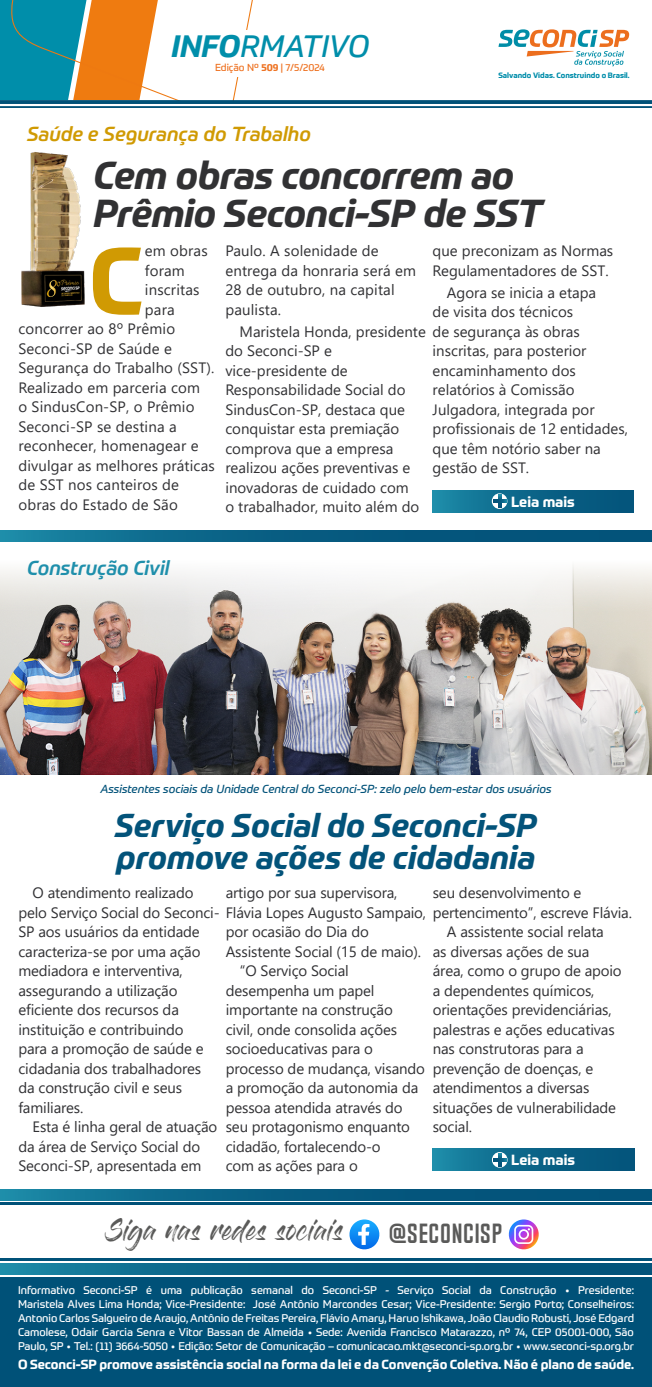
<style>
.page{position:relative;width:652px;height:1387px;background:#fff}
.page>*{position:absolute;margin:0;border:0;box-sizing:border-box;transform-origin:0 0}
.t1{font:700 93.9px "Prometo";color:#d09a03}
.t2{font:italic 700 38.35px/38.4px "Prometo";letter-spacing:-.01em;color:#313133}
.t3{font:italic 700 32.5px/32.5px "Prometo";color:#03537a}
.t4{font:italic 30.4px "Prometo";color:#008eaa}
.t5{font:700 25px "Chosence";color:#5a5a59}
.t6{font:21px "Gloss And Bloom";color:#5a5a59}
.t7{font:italic 500 20px "Prometo";color:#d09a03}
.t8{font:italic 500 20px "Prometo";color:#1f8fab}
.t9{font:15px/19.5px "Segoe UI";letter-spacing:-.01em;color:#313134}
.t10{font:15px/19.5px "Segoe UI";letter-spacing:.01em;color:#313134}
.t11{font:700 14.5px "Prometo";color:#fff}
.t12{font:700 13px "Prometo";color:#fff}
.t13{font:italic 11.5px "Prometo";color:#03537a}
.t14{font:11px/14px "Prometo";color:#fff;text-align:justify}
.t15{font:10px "Prometo";letter-spacing:-.01em;color:#ee7323}
.t16{font:700 7.6px "Prometo";color:#008daa}
.s1{font-weight:700}
</style>
<div class="page">
<img style="left:0;top:625px;width:652px;height:150px">
<svg style="left:0;top:565px;width:652px;height:60px;fill:#eeedeb"></svg>
<svg style="left:498px;top:29px;width:131px;height:37px"></svg>
<svg style="left:0;top:0;width:253px;height:100px"></svg>
<div style="left:218px;top:31px;width:42px;height:46px;background:#fff"></div>
<hr style="left:0;top:106px;width:652px;height:2px;background:#005178">
<svg style="left:0;top:100px;width:652px;height:4px;background:#08567b"></svg>
<div style="left:433px;top:490px;width:201px;height:22px;background:linear-gradient(to right,#1a85a3,#004c75)"></div>
<svg style="left:492px;top:493px;width:15px;height:16px"></svg>
<svg style="left:493px;top:495px;width:13px;height:13px"></svg>
<div style="left:0;top:1275px;width:652px;height:112px;background:#005178"></div>
<hr style="left:0;top:1274px;width:652px;height:2px;background:#fff">
<svg style="left:508px;top:1219px;width:31px;height:31px"></svg>
<hr style="left:0;top:1202px;width:652px;height:3px;background:#005178">
<hr style="left:0;top:1259px;width:652px;height:2px;background:#005178">
<svg style="left:349px;top:1219px;width:31px;height:31px"></svg>
<svg style="left:0;top:1263px;width:652px;height:11px;background:#096186"></svg>
<svg style="left:0;top:1189px;width:652px;height:11px;background:#096186"></svg>
<svg style="left:0;top:531px;width:652px;height:11px;background:#096186"></svg>
<img style="left:21px;top:152px;width:64px;height:155px">
<div style="left:433px;top:1149px;width:201px;height:22px;background:linear-gradient(to right,#1a84a2,#004c75)"></div>
<svg style="left:492px;top:1152px;width:16px;height:16px"></svg>
<svg style="left:493px;top:1153px;width:13px;height:13px"></svg>
<h3 class="t4" style="left:171px;top:28px;width:199px"><span class="s1">INFO</span>RMATIVO</h3>
<p class="t15" style="left:215px;top:62px;width:111px">Edição Nº <span class="s1">509</span> | 7/5/2024</p>
<h3 class="t7" style="left:27px;top:122px;width:285px">Saúde e Segurança do Trabalho</h3>
<p class="t16" style="left:498px;top:71px;width:133px">Salvando Vidas. Construindo o Brasil.</p>
<h2 class="t2" style="left:93px;top:156px;width:451px">Cem obras concorrem ao<br>Prêmio Seconci-SP de SST</h2>
<h1 class="t1" style="left:89px;top:222px;width:57px">C</h1>
<p class="t9" style="left:145px;top:240px;width:64px">em obras</p>
<p class="t9" style="left:145px;top:259px;width:41px">foram</p>
<p class="t10" style="left:145px;top:279px;width:56px">inscritas</p>
<p class="t9" style="left:145px;top:298px;width:31px">para</p>
<p class="t10" style="left:18px;top:318px;width:158px">concorrer ao 8º Prêmio</p>
<p class="t10" style="left:18px;top:337px;width:155px">Seconci-SP de Saúde e</p>
<p class="t10" style="left:18px;top:357px;width:197px">Segurança do Trabalho (SST).</p>
<p class="t10" style="left:18px;top:376px;width:183px">Realizado em parceria com</p>
<p class="t10" style="left:18px;top:396px;width:178px">o SindusCon-SP, o Prêmio</p>
<p class="t10" style="left:18px;top:415px;width:160px">Seconci-SP se destina a</p>
<p class="t10" style="left:18px;top:435px;width:182px">reconhecer, homenagear e</p>
<p class="t10" style="left:18px;top:454px;width:198px">divulgar as melhores práticas</p>
<p class="t10" style="left:18px;top:474px;width:162px">de SST nos canteiros de</p>
<p class="t10" style="left:18px;top:493px;width:161px">obras do Estado de São</p>
<p class="t10" style="left:225px;top:240px;width:192px">Paulo. A solenidade de entrega da honraria será em<br>28 de outubro, na capital paulista.</p>
<p class="t9" style="left:225px;top:320px;width:356px;text-indent:14px">Maristela Honda, presidente de segurança às obras do Seconci-SP e<br>vice-presidente de<br>Responsabilidade Social do<br>SindusCon-SP, destaca que<br>conquistar esta premiação<br>comprova que a empresa<br>realizou ações preventivas e<br>inovadoras de cuidado com<br>o trabalhador, muito além do</p>
<p class="t9" style="left:433px;top:240px;width:182px">que preconizam as Normas<br>Regulamentadores de SST.</p>
<p class="t9" style="left:433px;top:281px;width:165px;text-indent:14px">Agora se inicia a etapa de visita dos técnicos</p>
<p class="t9" style="left:433px;top:340px;width:197px">inscritas, para posterior encaminhamento dos relatórios à Comissão<br>Julgadora, integrada por profissionais de 12 entidades, que têm notório saber na gestão de SST.</p>
<p class="t11" style="left:511px;top:493px;width:65px">Leia mais</p>
<h3 class="t8" style="left:27px;top:556px;width:144px">Construção Civil</h3>
<p class="t13" style="left:100px;top:782px;width:453px">Assistentes sociais da Unidade Central do Seconci-SP: zelo pelo bem-estar dos usuários</p>
<h3 class="t3" style="left:115px;top:809px;width:424px">Serviço Social do Seconci-SP promove ações de cidadania</h3>
<p class="t9" style="left:33px;top:882px;width:162px">O atendimento realizado</p>
<p class="t9" style="left:18px;top:921px;width:187px">SP aos usuários da entidade caracteriza-se por uma ação mediadora e interventiva, assegurando a utilização eficiente dos recursos da instituição e contribuindo para a promoção de saúde e cidadania dos trabalhadores da construção civil e seus familiares.</p>
<p class="t9" style="left:18px;top:1116px;width:200px;text-indent:14px">Esta é linha geral de atuação da área de Serviço Social do<br>Seconci-SP, apresentada em</p>
<p class="t9" style="left:433px;top:882px;width:150px">seu desenvolvimento e</p>
<p class="t9" style="left:18px;top:901px;width:615px">pelo Serviço Social do Seconci- Flávia Lopes Augusto Sampaio, pertencimento”, escreve Flávia.</p>
<p class="t9" style="left:447px;top:921px;width:158px">A assistente social relata</p>
<p class="t9" style="left:433px;top:940px;width:158px">as diversas ações de sua</p>
<p class="t9" style="left:433px;top:960px;width:190px">área, como o grupo de apoio</p>
<p class="t9" style="left:433px;top:979px;width:163px">a dependentes químicos,</p>
<p class="t9" style="left:433px;top:999px;width:180px">orientações previdenciárias,</p>
<p class="t9" style="left:433px;top:1018px;width:183px">palestras e ações educativas</p>
<p class="t9" style="left:433px;top:1038px;width:152px">nas construtoras para a</p>
<p class="t9" style="left:433px;top:1057px;width:162px">prevenção de doenças, e</p>
<p class="t9" style="left:433px;top:1077px;width:158px">atendimentos a diversas</p>
<p class="t9" style="left:433px;top:1096px;width:185px">situações de vulnerabilidade</p>
<p class="t9" style="left:433px;top:1116px;width:41px">social.</p>
<p class="t9" style="left:226px;top:882px;width:173px">artigo por sua supervisora,</p>
<p class="t9" style="left:226px;top:921px;width:145px">por ocasião do Dia do</p>
<p class="t9" style="left:226px;top:940px;width:197px">Assistente Social (15 de maio).</p>
<p class="t9" style="left:240px;top:960px;width:110px">“O Serviço Social</p>
<p class="t9" style="left:226px;top:979px;width:150px">desempenha um papel</p>
<p class="t9" style="left:226px;top:999px;width:169px">importante na construção</p>
<p class="t9" style="left:226px;top:1018px;width:173px">civil, onde consolida ações</p>
<p class="t9" style="left:226px;top:1038px;width:149px">socioeducativas para o</p>
<p class="t9" style="left:226px;top:1057px;width:201px">processo de mudança, visando</p>
<p class="t9" style="left:226px;top:1077px;width:194px">a promoção da autonomia da</p>
<p class="t9" style="left:226px;top:1096px;width:178px">pessoa atendida através do</p>
<p class="t9" style="left:226px;top:1116px;width:186px">seu protagonismo enquanto</p>
<p class="t9" style="left:226px;top:1135px;width:156px">cidadão, fortalecendo-o</p>
<p class="t9" style="left:226px;top:1155px;width:134px">com as ações para o</p>
<p class="t11" style="left:511px;top:1151px;width:65px">Leia mais</p>
<h3 class="t6" style="left:107px;top:1221px;width:238px">Siga nas redes sociais</h3>
<h3 class="t5" style="left:388px;top:1220px;width:116px">@SECONCISP</h3>
<p class="t14" style="left:18px;top:1283px;width:618px">Informativo Seconci-SP é uma publicação semanal do Seconci-SP - Serviço Social da Construção • Presidente:<br>Maristela Alves Lima Honda; Vice-Presidente: José Antônio Marcondes Cesar; Vice-Presidente: Sergio Porto; Conselheiros:<br>Antonio Carlos Salgueiro de Araujo, Antônio de Freitas Pereira, Flávio Amary, Haruo Ishikawa, João Claudio Robusti, José Edgard Camolese, Odair Garcia Senra e Vitor Bassan de Almeida • Sede: Avenida Francisco Matarazzo, nº 74, CEP 05001-000, São Paulo, SP • Tel.: (11) 3664-5050 • Edição: Setor de Comunicação – comunicacao.mkt@seconci-sp.org.br • www.seconci-sp.org.br</p>
<p class="t12" style="left:18px;top:1356px;width:617px">O Seconci-SP promove assistência social na forma da lei e da Convenção Coletiva. Não é plano de saúde.</p>
</div>
